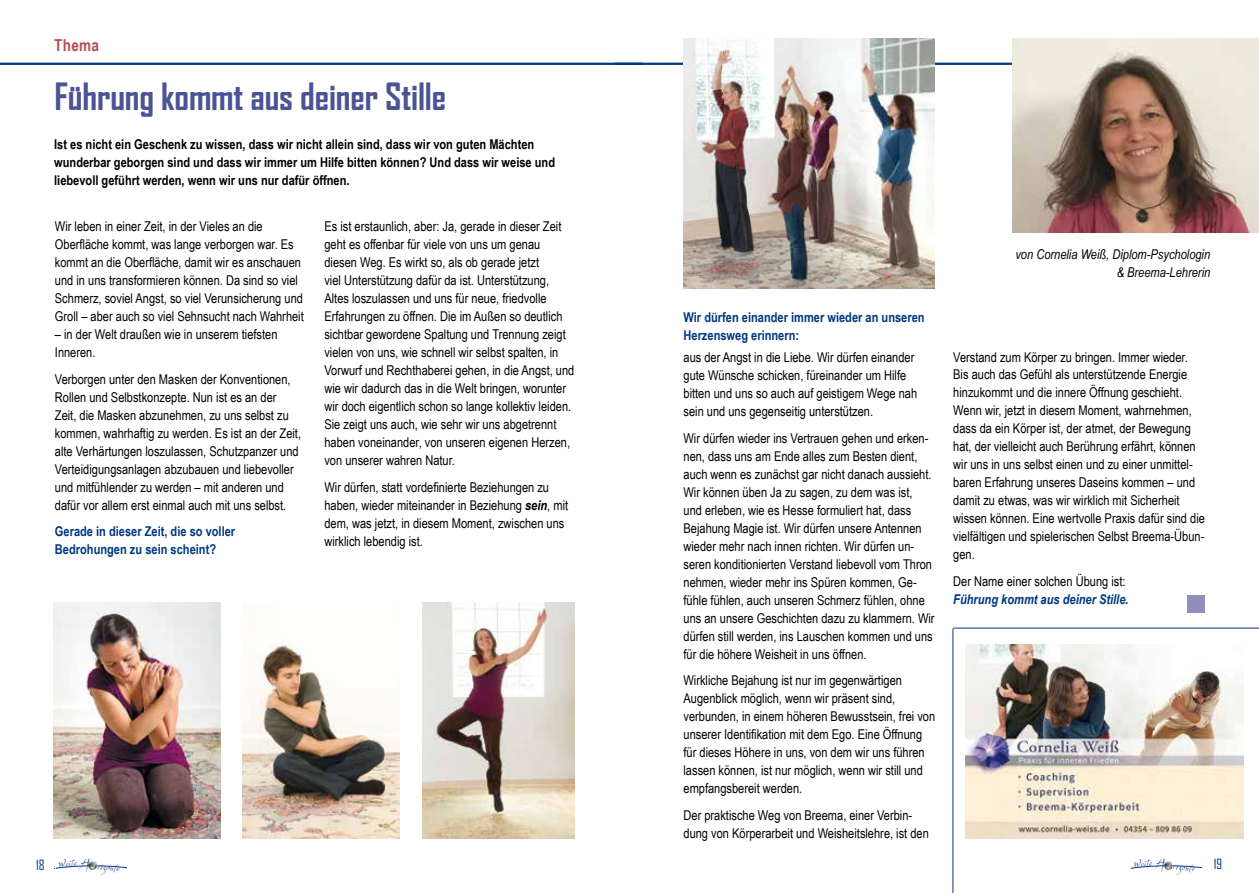
<style>
.page{position:relative;width:1259px;height:893px;background:#fff}
.page>*{position:absolute;margin:0;border:0;box-sizing:border-box;transform-origin:0 0}
.t1{font:700 36px "Agency FB";letter-spacing:-.005em;color:#4b5394}
.t2{font:700 16.5px "Arial Narrow";letter-spacing:.02em;color:#b74c4f}
.t3{font:14.1px "Aerofoil";color:#003882}
.t4{font:13.5px/18px "Arial Narrow";color:#000}
.t5{font:700 13.5px/18px "Arial Narrow";color:#000}
.t6{font:700 13.5px/18px "Arial Narrow";color:#003882}
.t7{font:italic 13.5px/18px "Arial Narrow";color:#000;text-align:right}
.t8{font:italic 700 13.5px "Arial Narrow";color:#003882}
.t9{font:13.5px "Agency FB";color:#003882}
.t10{font:8.1px "Aerofoil";color:#003882}
.s1{font-weight:700;font-style:italic}
</style>
<div class="page">
<svg style="left:1131px;top:861px;width:71px;height:9px"></svg>
<svg style="left:56px;top:861px;width:71px;height:9px"></svg>
<div style="left:1188px;top:595px;width:17px;height:17px;background:#908eba"></div>
<hr style="left:0;top:63px;width:642px;height:2px;background:#003882">
<img style="left:965px;top:645px;width:278px;height:193px">
<hr style="left:952px;top:628px;width:1px;height:265px;background:#003882">
<hr style="left:953px;top:628px;width:306px;height:1px;background:#003882">
<hr style="left:614px;top:63px;width:645px;height:2px;background:#003882">
<img style="left:1012px;top:38px;width:247px;height:195px">
<img style="left:683px;top:38px;width:252px;height:250px">
<img style="left:422px;top:602px;width:152px;height:237px">
<img style="left:54px;top:602px;width:166px;height:237px">
<img style="left:242px;top:637px;width:158px;height:201px">
<p class="t2" style="left:54px;top:32px;width:46px">Thema</p>
<h1 class="t1" style="left:55px;top:74px;width:393px">Führung kommt aus deiner Stille</h1>
<p class="t5" style="left:54px;top:135px;width:502px">Ist es nicht ein Geschenk zu wissen, dass wir nicht allein sind, dass wir von guten Mächten wunderbar geborgen sind und dass wir immer um Hilfe bitten können? Und dass wir weise und liebevoll geführt werden, wenn wir uns nur dafür öffnen.</p>
<p class="t4" style="left:55px;top:217px;width:250px">Wir leben in einer Zeit, in der Vieles an die Oberfläche kommt, was lange verborgen war. Es kommt an die Oberfläche, damit wir es anschauen und in uns transformieren können. Da sind so viel Schmerz, soviel Angst, so viel Verunsicherung und Groll – aber auch so viel Sehnsucht nach Wahrheit</p>
<p class="t4" style="left:55px;top:325px;width:224px">– in der Welt draußen wie in unserem tiefsten<br>Inneren.</p>
<p class="t4" style="left:55px;top:369px;width:248px">Verborgen unter den Masken der Konventionen, Rollen und Selbstkonzepte. Nun ist es an der Zeit, die Masken abzunehmen, zu uns selbst zu kommen, wahrhaftig zu werden. Es ist an der Zeit, alte Verhärtungen loszulassen, Schutzpanzer und Verteidigungsanlagen abzubauen und liebevoller und mitfühlender zu werden – mit anderen und dafür vor allem erst einmal auch mit uns selbst.</p>
<p class="t6" style="left:55px;top:522px;width:182px">Gerade in dieser Zeit, die so voller<br>Bedrohungen zu sein scheint?</p>
<p class="t4" style="left:324px;top:217px;width:251px">Es ist erstaunlich, aber: Ja, gerade in dieser Zeit geht es offenbar für viele von uns um genau diesen Weg. Es wirkt so, als ob gerade jetzt<br>viel Unterstützung dafür da ist. Unterstützung, Altes loszulassen und uns für neue, friedvolle Erfahrungen zu öffnen. Die im Außen so deutlich sichtbar gewordene Spaltung und Trennung zeigt vielen von uns, wie schnell wir selbst spalten, in Vorwurf und Rechthaberei gehen, in die Angst, und wie wir dadurch das in die Welt bringen, worunter wir doch eigentlich schon so lange kollektiv leiden.<br>Sie zeigt uns auch, wie sehr wir uns abgetrennt haben voneinander, von unseren eigenen Herzen, von unserer wahren Natur.</p>
<p class="t4" style="left:324px;top:477px;width:245px">Wir dürfen, statt vordefinierte Beziehungen zu haben, wieder miteinander in Beziehung <span class="s1">sein</span>, mit dem, was jetzt, in diesem Moment, zwischen uns wirklich lebendig ist.</p>
<p class="t9" style="left:36px;top:856px;width:10px">18</p>
<p class="t10" style="left:58px;top:860px;width:21px;rotate:-4deg">Weite</p>
<p class="t3" style="left:81px;top:856px;width:10px">H</p>
<p class="t10" style="left:98px;top:862px;width:24px;rotate:4deg">rizonte</p>
<p class="t6" style="left:683px;top:308px;width:243px">Wir dürfen einander immer wieder an unseren<br>Herzensweg erinnern:</p>
<p class="t4" style="left:683px;top:348px;width:235px">aus der Angst in die Liebe. Wir dürfen einander gute Wünsche schicken, füreinander um Hilfe bitten und uns so auch auf geistigem Wege nah sein und uns gegenseitig unterstützen.</p>
<p class="t4" style="left:683px;top:429px;width:253px">Wir dürfen wieder ins Vertrauen gehen und erken&shy;nen, dass uns am Ende alles zum Besten dient, auch wenn es zunächst gar nicht danach aussieht.<br>Wir können üben Ja zu sagen, zu dem was ist,<br>und erleben, wie es Hesse formuliert hat, dass Bejahung Magie ist. Wir dürfen unsere Antennen wieder mehr nach innen richten. Wir dürfen un&shy;seren konditionierten Verstand liebevoll vom Thron nehmen, wieder mehr ins Spüren kommen, Ge&shy;fühle fühlen, auch unseren Schmerz fühlen, ohne uns an unsere Geschichten dazu zu klammern. Wir dürfen still werden, ins Lauschen kommen und uns für die höhere Weisheit in uns öffnen.</p>
<p class="t4" style="left:683px;top:671px;width:253px">Wirkliche Bejahung ist nur im gegenwärtigen Augenblick möglich, wenn wir präsent sind, verbunden, in einem höheren Bewusstsein, frei von unserer Identifikation mit dem Ego. Eine Öffnung für dieses Höhere in uns, von dem wir uns führen lassen können, ist nur möglich, wenn wir still und empfangsbereit werden.</p>
<p class="t4" style="left:683px;top:806px;width:247px">Der praktische Weg von Breema, einer Verbin&shy;dung von Körperarbeit und Weisheitslehre, ist den</p>
<p class="t7" style="left:1015px;top:245px;width:196px">von Cornelia Weiß, Diplom-Psychologin &amp; Breema-Lehrerin</p>
<p class="t4" style="left:953px;top:347px;width:253px">Verstand zum Körper zu bringen. Immer wieder.<br>Bis auch das Gefühl als unterstützende Energie hinzukommt und die innere Öffnung geschieht.<br>Wenn wir, jetzt in diesem Moment, wahrnehmen, dass da ein Körper ist, der atmet, der Bewegung hat, der vielleicht auch Berührung erfährt, können wir uns in uns selbst einen und zu einer unmittel&shy;baren Erfahrung unseres Daseins kommen – und damit zu etwas, was wir wirklich mit Sicherheit wissen können. Eine wertvolle Praxis dafür sind die vielfältigen und spielerischen Selbst Breema-Übun&shy;gen.</p>
<p class="t4" style="left:953px;top:572px;width:174px">Der Name einer solchen Übung ist:</p>
<p class="t8" style="left:953px;top:589px;width:177px">Führung kommt aus deiner Stille.</p>
<p class="t10" style="left:1133px;top:860px;width:21px;rotate:-4deg">Weite</p>
<p class="t3" style="left:1156px;top:856px;width:10px">H</p>
<p class="t10" style="left:1173px;top:862px;width:24px;rotate:4deg">rizonte</p>
<p class="t9" style="left:1214px;top:856px;width:10px">19</p>
</div>
